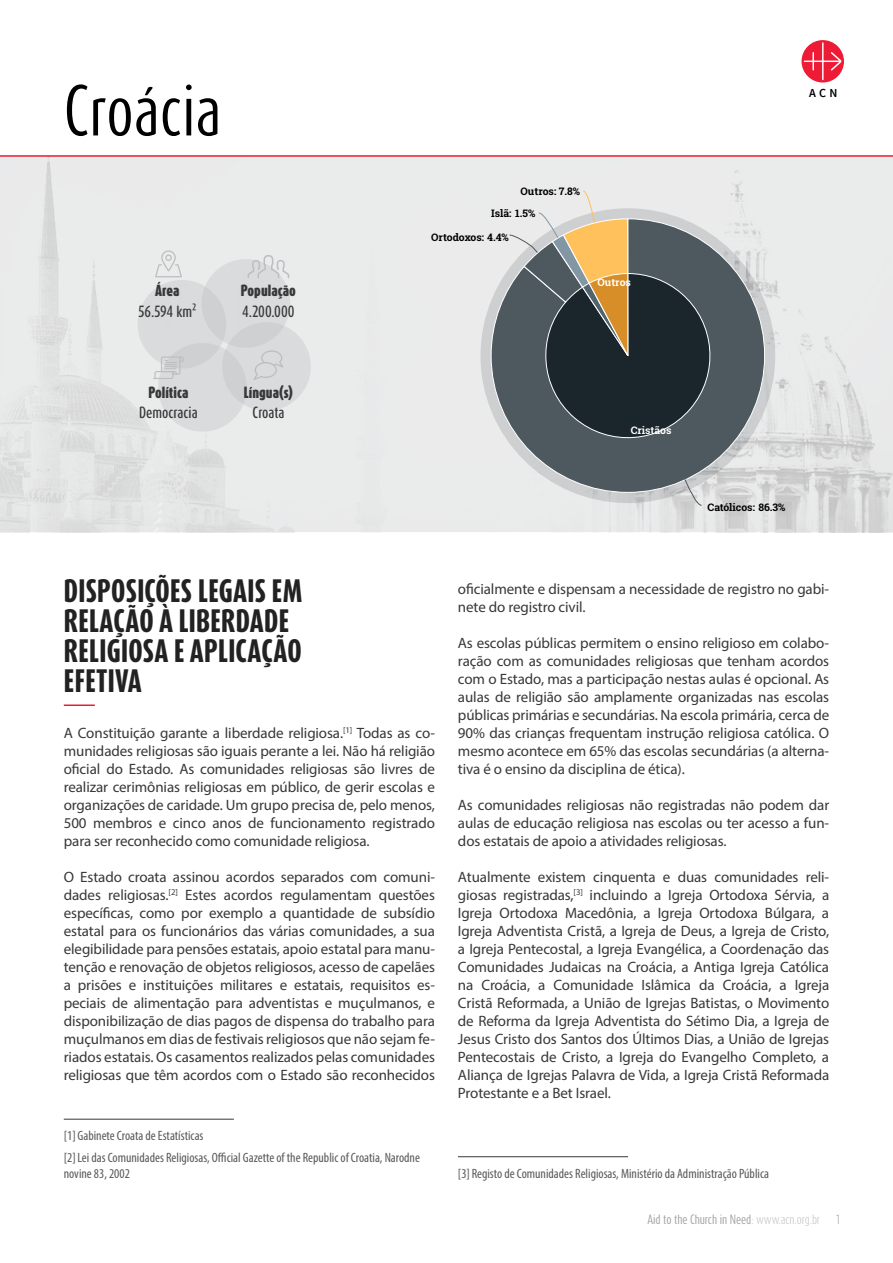
<style>
.page{position:relative;width:893px;height:1263px;background:#fff}
.page>*{position:absolute;margin:0;border:0;box-sizing:border-box;transform-origin:0 0}
.t1{font:60px "Dax Compact OT";color:#000}
.t2{font:800 27px/30px "Dax Compact OT";letter-spacing:.01em;color:#222223}
.t3{font:15px/18px "Myriad Pro";letter-spacing:-.005em;color:#383839;text-align:justify}
.t4{font:condensed 13.5px/21.3px "Myriad Pro";color:#58595b}
.t5{font:500 13.5px "Dax Compact OT";color:#383839}
.t6{font:900 13.5px "Dax Compact OT";letter-spacing:.005em;color:#383839}
.t7{font:600 12.3px "Source Sans Pro";color:#000}
.t8{font:11.25px "Dax Compact OT";letter-spacing:-.01em;color:#9fa1a4}
.t9{font:300 11.25px "Dax Compact OT";color:#9fa1a4}
.t10{font:700 10.5px "Roboto Slab";color:#000}
.t11{font:700 10.5px "Roboto Slab";color:#fff}
.s1{font-weight:300;color:#bcbec0}
</style>
<div class="page">
<img style="left:0;top:157px;width:893px;height:375px">
<hr style="left:0;top:155px;width:893px;height:2px;background:#ed1b35">
<svg style="left:132px;top:250px;width:184px;height:187px;background:#dddfdf"></svg>
<svg style="left:801px;top:40px;width:43px;height:43px"></svg>
<svg style="left:804px;top:42px;width:37px;height:38px"></svg>
<svg style="left:490px;top:218px;width:276px;height:275px;background:#acb0b3"></svg>
<svg style="left:509px;top:234px;width:193px;height:272px;background:#979da0"></svg>
<svg style="left:522px;top:190px;width:212px;height:271px;background:#656966"></svg>
<hr style="left:64px;top:704px;width:31px;height:2px;background:#ed1b35">
<hr style="left:64px;top:1118px;width:170px;height:2px;background:#58595b">
<hr style="left:458px;top:1156px;width:170px;height:1px;background:#58595b">
<h1 class="t1" style="left:64px;top:71px;width:159px">Croácia</h1>
<p class="t6" style="left:155px;top:281px;width:26px">Área</p>
<p class="t5" style="left:139px;top:302px;width:60px">56.594 km²</p>
<p class="t6" style="left:241px;top:281px;width:57px">População</p>
<p class="t5" style="left:242px;top:302px;width:54px">4.200.000</p>
<p class="t6" style="left:148px;top:383px;width:41px">Política</p>
<p class="t6" style="left:244px;top:383px;width:51px">Língua(s)</p>
<p class="t5" style="left:139px;top:403px;width:60px">Democracia</p>
<p class="t5" style="left:253px;top:403px;width:33px">Croata</p>
<p class="t10" style="left:521px;top:184px;width:61px">Outros: 7.8%</p>
<p class="t10" style="left:491px;top:206px;width:46px">Islã: 1.5%</p>
<p class="t10" style="left:431px;top:230px;width:79px">Ortodoxos: 4.4%</p>
<p class="t11" style="left:597px;top:275px;width:35px">Outros</p>
<p class="t7" style="left:809px;top:85px;width:30px">ACN</p>
<p class="t11" style="left:631px;top:423px;width:42px">Cristãos</p>
<p class="t10" style="left:708px;top:500px;width:79px">Católicos: 86.3%</p>
<h2 class="t2" style="left:64px;top:575px;width:240px">DISPOSIÇÕES LEGAIS EM<br>RELAÇÃO À LIBERDADE<br>RELIGIOSA E APLICAÇÃO<br>EFETIVA</h2>
<p class="t3" style="left:64px;top:724px;width:373px">A Constituição garante a liberdade religiosa.<sup>[1]</sup> Todas as co&shy;munidades religiosas são iguais perante a lei. Não há religião oficial do Estado. As comunidades religiosas são livres de realizar cerimônias religiosas em público, de gerir escolas e organizações de caridade. Um grupo precisa de, pelo menos, 500 membros e cinco anos de funcionamento registrado para ser reconhecido como comunidade religiosa.</p>
<p class="t3" style="left:64px;top:868px;width:373px">O Estado croata assinou acordos separados com comuni&shy;dades religiosas.<sup>[2]</sup> Estes acordos regulamentam questões específicas, como por exemplo a quantidade de subsídio estatal para os funcionários das várias comunidades, a sua elegibilidade para pensões estatais, apoio estatal para manu&shy;tenção e renovação de objetos religiosos, acesso de capelães a prisões e instituições militares e estatais, requisitos es&shy;peciais de alimentação para adventistas e muçulmanos, e disponibilização de dias pagos de dispensa do trabalho para muçulmanos em dias de festivais religiosos que não sejam fe&shy;riados estatais. Os casamentos realizados pelas comunidades religiosas que têm acordos com o Estado são reconhecidos</p>
<p class="t4" style="left:64px;top:1125px;width:358px">[1] Gabinete Croata de Estatísticas<br>[2]Lei das Comunidades Religiosas, Official Gazette of the Republic of Croatia, Narodne</p>
<p class="t4" style="left:64px;top:1163px;width:68px">novine 83, 2002</p>
<p class="t3" style="left:458px;top:580px;width:373px">oficialmente e dispensam a necessidade de registro no gabi&shy;nete do registro civil.</p>
<p class="t3" style="left:458px;top:634px;width:373px">As escolas públicas permitem o ensino religioso em colabo&shy;ração com as comunidades religiosas que tenham acordos com o Estado, mas a participação nestas aulas é opcional. As aulas de religião são amplamente organizadas nas escolas públicas primárias e secundárias. Na escola primária, cerca de 90% das crianças frequentam instrução religiosa católica. O mesmo acontece em 65% das escolas secundárias (a alterna&shy;tiva é o ensino da disciplina de ética).</p>
<p class="t3" style="left:458px;top:796px;width:373px">As comunidades religiosas não registradas não podem dar aulas de educação religiosa nas escolas ou ter acesso a fun&shy;dos estatais de apoio a atividades religiosas.</p>
<p class="t3" style="left:458px;top:868px;width:373px">Atualmente existem cinquenta e duas comunidades reli&shy;giosas registradas,<sup>[3]</sup> incluindo a Igreja Ortodoxa Sérvia, a Igreja Ortodoxa Macedônia, a Igreja Ortodoxa Búlgara, a Igreja Adventista Cristã, a Igreja de Deus, a Igreja de Cristo, a Igreja Pentecostal, a Igreja Evangélica, a Coordenação das Comunidades Judaicas na Croácia, a Antiga Igreja Católica na Croácia, a Comunidade Islâmica da Croácia, a Igreja Cristã Reformada, a União de Igrejas Batistas, o Movimento de Reforma da Igreja Adventista do Sétimo Dia, a Igreja de Jesus Cristo dos Santos dos Últimos Dias, a União de Igrejas Pentecostais de Cristo, a Igreja do Evangelho Completo, a Aliança de Igrejas Palavra de Vida, a Igreja Cristã Reformada Protestante e a Bet Israel.</p>
<p class="t4" style="left:458px;top:1163px;width:313px">[3] Registo de Comunidades Religiosas, Ministério da Administração Pública</p>
<p class="t8" style="left:648px;top:1212px;width:174px">Aid to the Church in Need<span class="s1">: www.acn.org.br</span></p>
<p class="t9" style="left:836px;top:1212px;width:6px">1</p>
</div>
